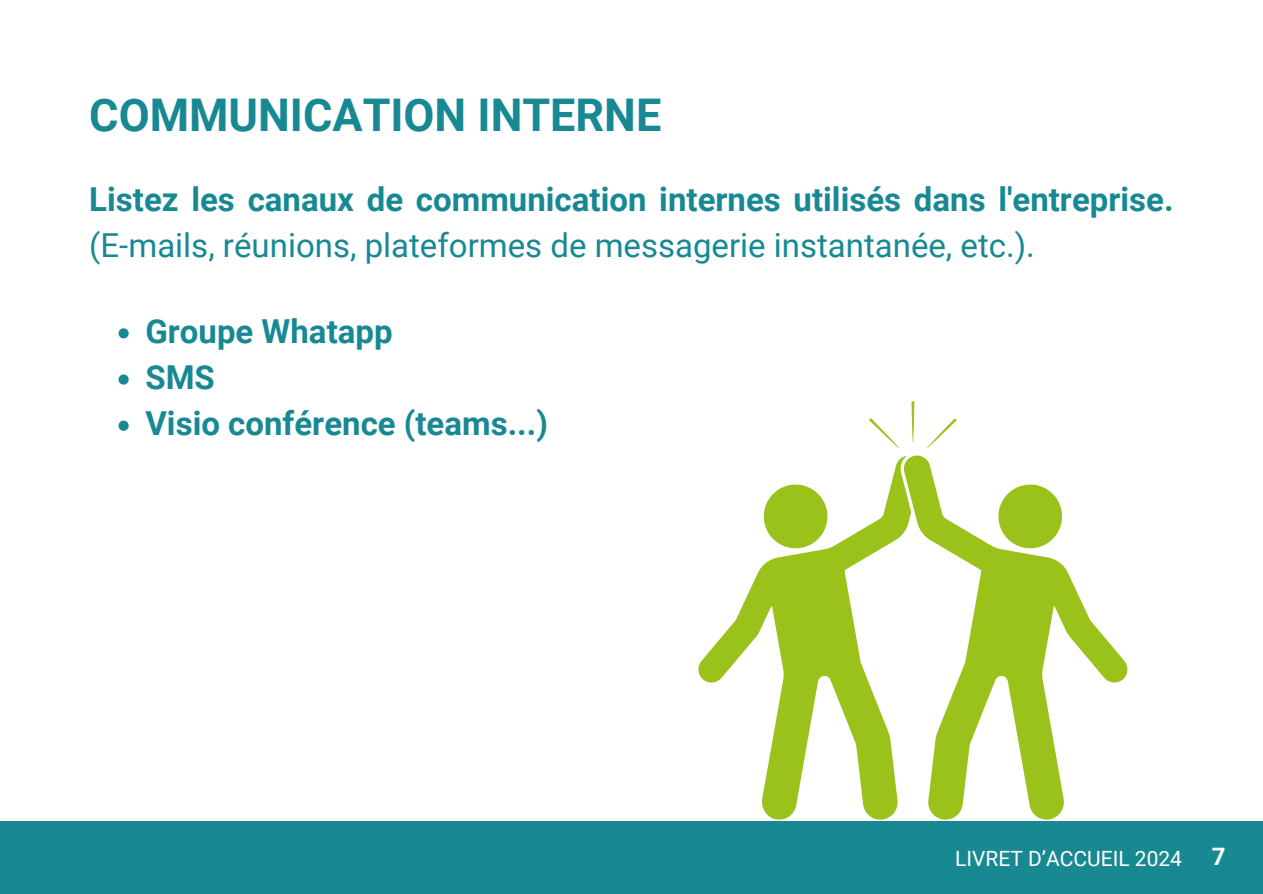
<style>
.page{position:relative;width:1263px;height:894px;background:#fff}
.page>*{position:absolute;margin:0;border:0;box-sizing:border-box;transform-origin:0 0}
.t1{font:700 45px "Roboto";color:#188993}
.t2{font:700 33px/46.2px "Roboto";color:#188993}
.t3{font:700 24px "Roboto";color:#fff}
.t4{font:21px "Roboto";color:#fff}
.s1{font-weight:400}
</style>
<div class="page">
<svg style="left:911px;top:455px;width:217px;height:365px"></svg>
<svg style="left:698px;top:455px;width:213px;height:365px"></svg>
<svg style="left:911px;top:401px;width:3px;height:41px"></svg>
<svg style="left:869px;top:418px;width:30px;height:30px"></svg>
<svg style="left:926px;top:418px;width:31px;height:31px"></svg>
<svg style="left:119px;top:328px;width:10px;height:10px"></svg>
<svg style="left:119px;top:374px;width:10px;height:10px"></svg>
<svg style="left:119px;top:420px;width:10px;height:10px"></svg>
<div style="left:0;top:821px;width:1263px;height:72px;background:#188993"></div>
<h1 class="t1" style="left:89px;top:89px;width:574px">COMMUNICATION INTERNE</h1>
<h2 class="t2" style="left:89px;top:177px;width:1086px">Listez les canaux de communication internes utilisés dans l'entreprise. <span class="s1">(E-mails, réunions, plateformes de messagerie instantanée, etc.).</span></h2>
<p class="t2" style="left:145px;top:308px;width:249px">Groupe Whatapp</p>
<p class="t2" style="left:145px;top:354px;width:71px">SMS</p>
<p class="t2" style="left:145px;top:401px;width:404px">Visio conférence (teams...)</p>
<p class="t4" style="left:955px;top:845px;width:228px">LIVRET D’ACCUEIL 2024</p>
<p class="t3" style="left:1212px;top:842px;width:15px">7</p>
</div>
